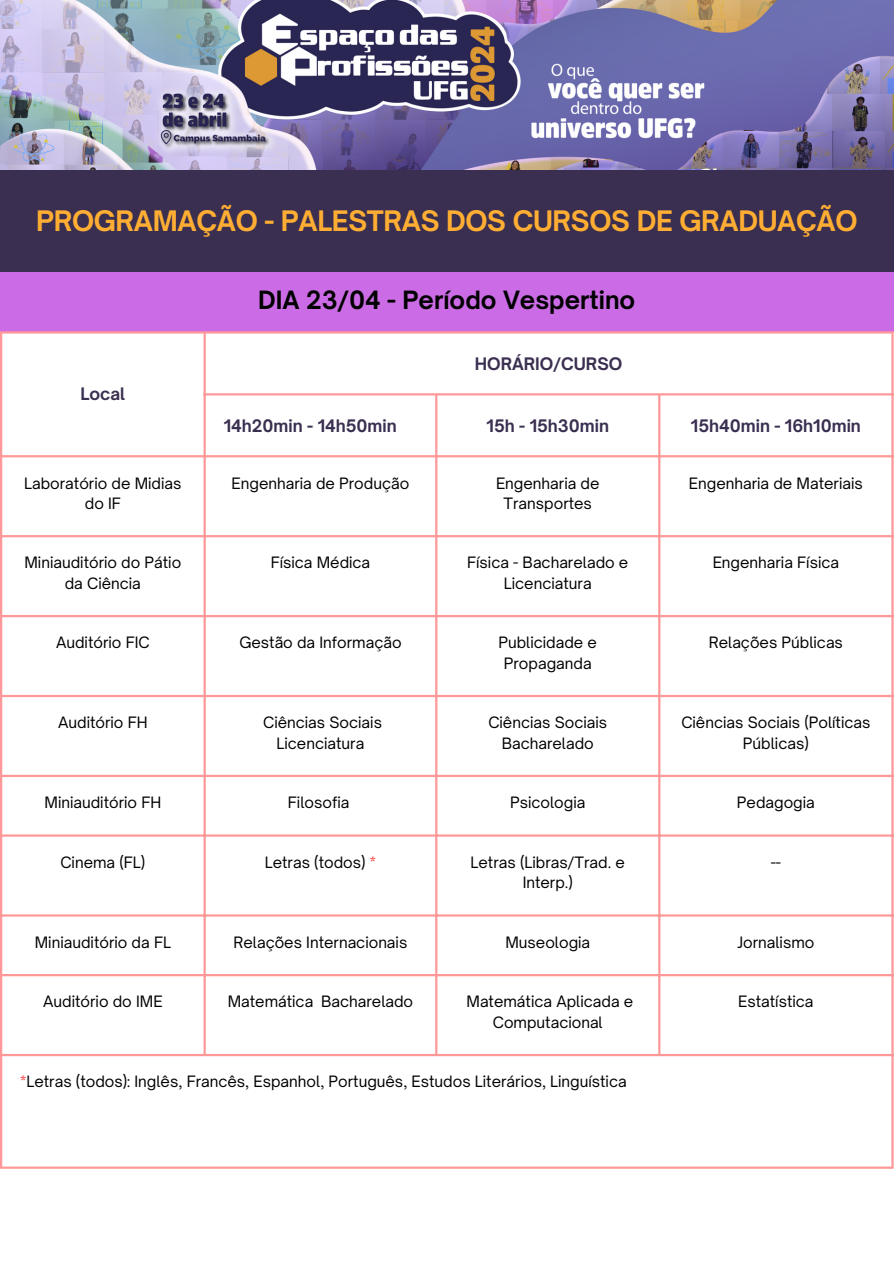
<style>
.page{position:relative;width:894px;height:1264px;background:#fff}
.page>*{position:absolute;margin:0;border:0;box-sizing:border-box;transform-origin:0 0}
.t1{font:700 27px "Open Sauce One";letter-spacing:-.01em;color:#ffae33}
.t2{font:700 24.15px "Open Sauce One";color:#000}
.t3{font:700 16.5px "Open Sauce One";color:#3a2f50}
.t4{font:15px/20.2px "Open Sauce One";color:#000;text-align:center}
.s1{color:#ff3131}
</style>
<div class="page">
<img style="left:0;top:0;width:893px;height:170px">
<div style="left:0;top:170px;width:893px;height:102px;background:#3a2f50"></div>
<div style="left:0;top:272px;width:893px;height:59px;background:#cb6ce6"></div>
<svg style="left:206px;top:395px;width:685px;height:60px"></svg>
<hr style="left:0;top:333px;width:2px;height:833px;background:#f99">
<hr style="left:203px;top:333px;width:3px;height:720px;background:#f99">
<hr style="left:435px;top:395px;width:2px;height:658px;background:#f99">
<hr style="left:658px;top:395px;width:2px;height:658px;background:#f99">
<hr style="left:891px;top:333px;width:2px;height:833px;background:#f99">
<hr style="left:0;top:331px;width:893px;height:2px;background:#f99">
<hr style="left:203px;top:393px;width:690px;height:2px;background:#f99">
<hr style="left:0;top:455px;width:893px;height:2px;background:#f99">
<hr style="left:0;top:535px;width:893px;height:2px;background:#f99">
<hr style="left:0;top:615px;width:893px;height:2px;background:#f99">
<hr style="left:0;top:695px;width:893px;height:2px;background:#f99">
<hr style="left:0;top:774px;width:893px;height:3px;background:#f99">
<hr style="left:0;top:834px;width:893px;height:2px;background:#f99">
<hr style="left:0;top:914px;width:893px;height:2px;background:#f99">
<hr style="left:0;top:974px;width:893px;height:2px;background:#f99">
<hr style="left:0;top:1053px;width:893px;height:3px;background:#f99">
<hr style="left:0;top:1166px;width:893px;height:2px;background:#f99">
<h1 class="t1" style="left:36px;top:204px;width:822px">PROGRAMAÇÃO - PALESTRAS DOS CURSOS DE GRADUAÇÃO</h1>
<p class="t2" style="left:258px;top:285px;width:378px">DIA 23/04 - Período Vespertino</p>
<p class="t3" style="left:80px;top:383px;width:46px">Local</p>
<p class="t3" style="left:474px;top:353px;width:149px">HORÁRIO/CURSO</p>
<p class="t3" style="left:224px;top:415px;width:174px">14h20min - 14h50min</p>
<p class="t3" style="left:486px;top:415px;width:124px">15h - 15h30min</p>
<p class="t3" style="left:690px;top:415px;width:171px">15h40min - 16h10min</p>
<p class="t4" style="left:24px;top:472px;width:159px">Laboratório de Midias do IF</p>
<p class="t4" style="left:231px;top:472px;width:179px">Engenharia de Produção</p>
<p class="t4" style="left:496px;top:472px;width:105px">Engenharia de<br>Transportes</p>
<p class="t4" style="left:688px;top:472px;width:175px">Engenharia de Materiais</p>
<p class="t4" style="left:24px;top:552px;width:158px">Miniauditório do Pátio da Ciência</p>
<p class="t4" style="left:270px;top:552px;width:101px">Física Médica</p>
<p class="t4" style="left:467px;top:552px;width:163px">Física - Bacharelado e<br>Licenciatura</p>
<p class="t4" style="left:712px;top:552px;width:128px">Engenharia Física</p>
<p class="t4" style="left:56px;top:632px;width:95px">Auditório FIC</p>
<p class="t4" style="left:239px;top:632px;width:164px">Gestão da Informação</p>
<p class="t4" style="left:498px;top:632px;width:100px">Publicidade e<br>Propaganda</p>
<p class="t4" style="left:708px;top:632px;width:136px">Relações Públicas</p>
<p class="t4" style="left:58px;top:712px;width:91px">Auditório FH</p>
<p class="t4" style="left:263px;top:712px;width:120px">Ciências Sociais<br>Licenciatura</p>
<p class="t4" style="left:488px;top:712px;width:120px">Ciências Sociais<br>Bacharelado</p>
<p class="t4" style="left:681px;top:712px;width:191px">Ciências Sociais (Políticas<br>Públicas)</p>
<p class="t4" style="left:44px;top:792px;width:118px">Miniauditório FH</p>
<p class="t4" style="left:288px;top:792px;width:63px">Filosofia</p>
<p class="t4" style="left:510px;top:792px;width:77px">Psicologia</p>
<p class="t4" style="left:736px;top:792px;width:79px">Pedagogia</p>
<p class="t4" style="left:60px;top:852px;width:86px">Cinema (FL)</p>
<p class="t4" style="left:265px;top:852px;width:113px">Letras (todos) <span class="s1">*</span></p>
<p class="t4" style="left:470px;top:852px;width:156px">Letras (Libras/Trad. e<br>Interp.)</p>
<p class="t4" style="left:770px;top:852px;width:12px">--</p>
<p class="t4" style="left:35px;top:931px;width:138px">Miniauditório da FL</p>
<p class="t4" style="left:233px;top:931px;width:175px">Relações Internacionais</p>
<p class="t4" style="left:505px;top:931px;width:86px">Museologia</p>
<p class="t4" style="left:737px;top:931px;width:79px">Jornalismo</p>
<p class="t4" style="left:43px;top:991px;width:121px">Auditório do IME</p>
<p class="t4" style="left:228px;top:991px;width:187px">Matemática Bacharelado</p>
<p class="t4" style="left:466px;top:991px;width:168px">Matemática Aplicada e<br>Computacional</p>
<p class="t4" style="left:738px;top:991px;width:77px">Estatística</p>
<p class="t4" style="left:20px;top:1071px;width:607px"><span class="s1">*</span>Letras (todos): Inglês, Francês, Espanhol, Português, Estudos Literários, Linguística</p>
</div>
